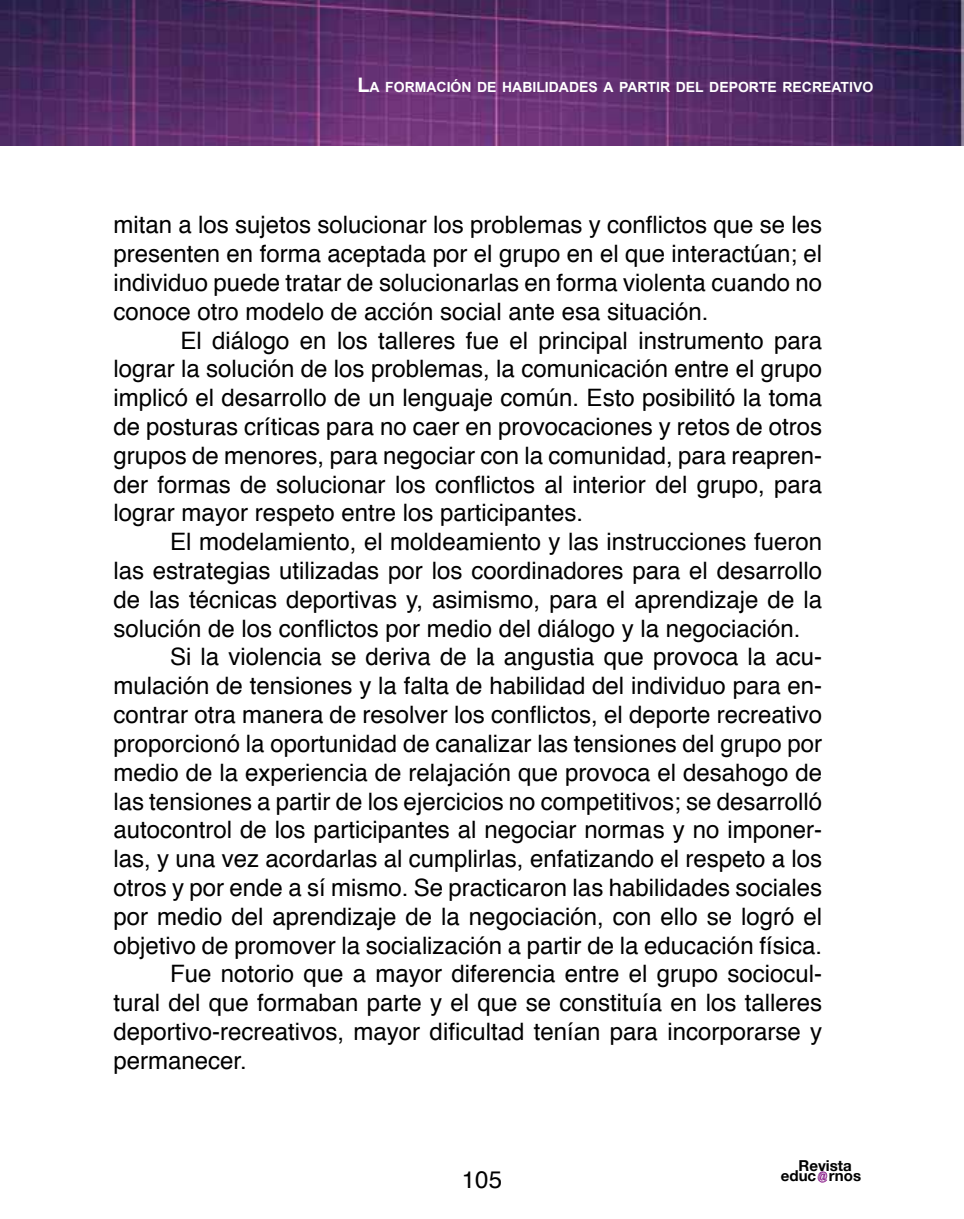
<style>
.page{position:relative;width:964px;height:1219px;background:#fff}
.page>*{position:absolute;margin:0;border:0;box-sizing:border-box;transform-origin:0 0}
.t1{font:24px/28.8px "Helvetica";color:#000;text-align:justify}
.t2{font:700 15px "Helvetica Neue";color:#000}
.t3{font:700 14px "Arial";color:#fff}
.s1{font-size:20px}
</style>
<div class="page">
<img style="left:0;top:0;width:964px;height:146px">
<svg style="left:817px;top:1171px;width:10px;height:12px"></svg>
<p class="t3" style="left:357px;top:78px;width:517px"><span class="s1">L</span>A FORMACIÓN DE HABILIDADES A PARTIR DEL DEPORTE RECREATIVO</p>
<p class="t1" style="left:113px;top:211px;width:710px">mitan a los sujetos solucionar los problemas y conflictos que se les presenten en forma aceptada por el grupo en el que interactúan; el individuo puede tratar de solucionarlas en forma violenta cuando no conoce otro modelo de acción social ante esa situación.</p>
<p class="t1" style="left:113px;top:327px;width:710px;text-indent:67px">El diálogo en los talleres fue el principal instrumento para lograr la solución de los problemas, la comunicación entre el grupo implicó el desarrollo de un lenguaje común. Esto posibilitó la toma de posturas críticas para no caer en provocaciones y retos de otros grupos de menores, para negociar con la comunidad, para reapren&shy;der formas de solucionar los conflictos al interior del grupo, para lograr mayor respeto entre los participantes.</p>
<p class="t1" style="left:170px;top:528px;width:653px">El modelamiento, el moldeamiento y las instrucciones fueron</p>
<p class="t1" style="left:113px;top:557px;width:710px">las estrategias utilizadas por los coordinadores para el desarrollo</p>
<p class="t1" style="left:113px;top:586px;width:710px">de las técnicas deportivas y, asimismo, para el aprendizaje de la</p>
<p class="t1" style="left:113px;top:615px;width:688px">solución de los conflictos por medio del diálogo y la negociación.</p>
<p class="t1" style="left:170px;top:643px;width:653px">Si la violencia se deriva de la angustia que provoca la acu-</p>
<p class="t1" style="left:113px;top:672px;width:710px">mulación de tensiones y la falta de habilidad del individuo para en-</p>
<p class="t1" style="left:113px;top:701px;width:710px">contrar otra manera de resolver los conflictos, el deporte recreativo</p>
<p class="t1" style="left:113px;top:730px;width:710px">proporcionó la oportunidad de canalizar las tensiones del grupo por</p>
<p class="t1" style="left:113px;top:759px;width:710px">medio de la experiencia de relajación que provoca el desahogo de</p>
<p class="t1" style="left:113px;top:787px;width:710px">las tensiones a partir de los ejercicios no competitivos; se desarrolló</p>
<p class="t1" style="left:113px;top:816px;width:710px">autocontrol de los participantes al negociar normas y no imponer-</p>
<p class="t1" style="left:113px;top:845px;width:710px">las, y una vez acordarlas al cumplirlas, enfatizando el respeto a los</p>
<p class="t1" style="left:113px;top:874px;width:710px">otros y por ende a sí mismo. Se practicaron las habilidades sociales</p>
<p class="t1" style="left:113px;top:903px;width:710px">por medio del aprendizaje de la negociación, con ello se logró el</p>
<p class="t1" style="left:113px;top:931px;width:710px">objetivo de promover la socialización a partir de la educación física.</p>
<p class="t1" style="left:170px;top:960px;width:653px">Fue notorio que a mayor diferencia entre el grupo sociocul-</p>
<p class="t1" style="left:113px;top:989px;width:710px">tural del que formaban parte y el que se constituía en los talleres</p>
<p class="t1" style="left:113px;top:1018px;width:710px">deportivo-recreativos, mayor dificultad tenían para incorporarse y</p>
<p class="t1" style="left:113px;top:1047px;width:135px">permanecer.</p>
<p class="t1" style="left:462px;top:1166px;width:42px">105</p>
<p class="t2" style="left:798px;top:1157px;width:55px">Revista</p>
<p class="t2" style="left:781px;top:1167px;width:82px">educ rnos</p>
</div>
